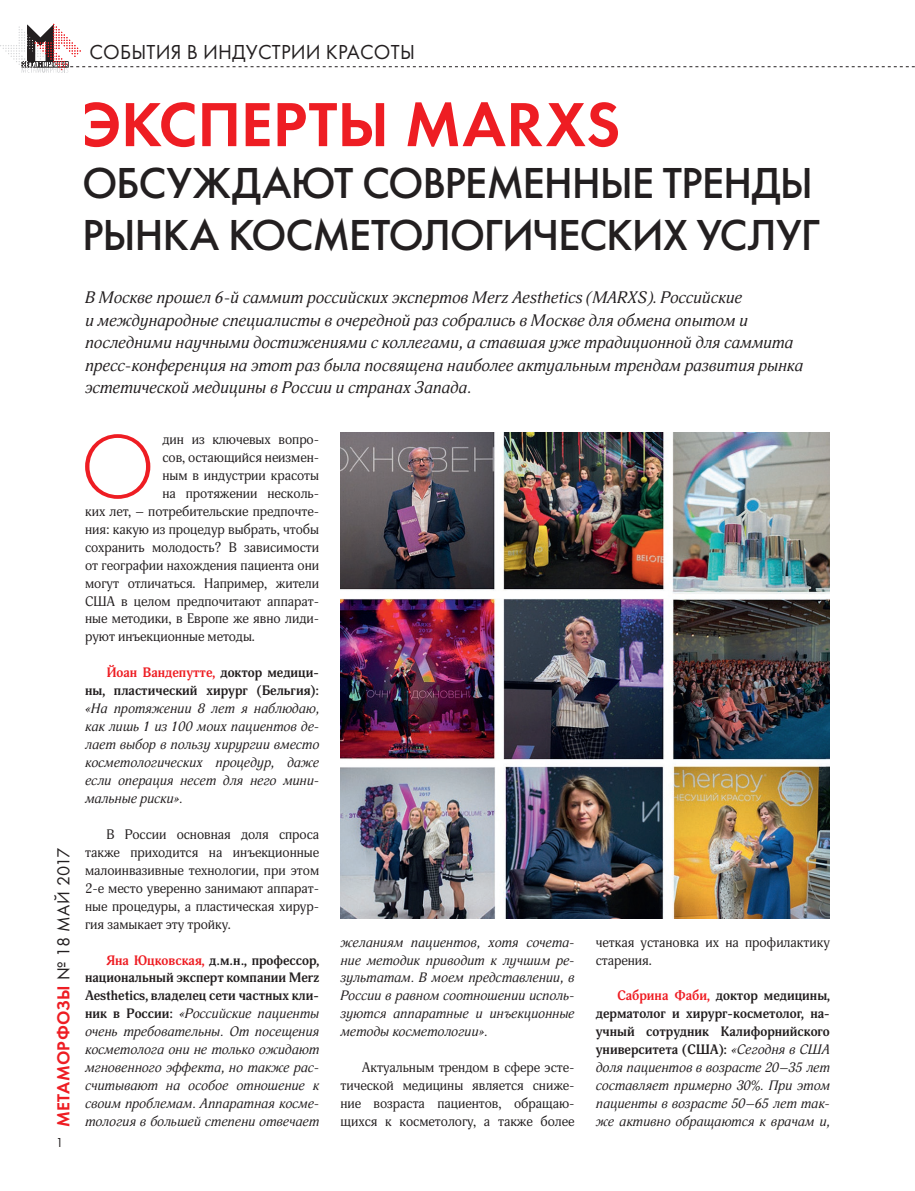
<style>
.page{position:relative;width:915px;height:1191px;background:#fff}
.page>*{position:absolute;margin:0;border:0;box-sizing:border-box;transform-origin:0 0}
.t1{font:300 94.2px "Futura";color:#ee1d23}
.t2{font:64.5px "Futura Demi";color:#ee1d23}
.t3{font:500 45px/51.9px "Futura";letter-spacing:-.025em;color:#231f20}
.t4{font:21px "Futura";letter-spacing:.01em;color:#231f20}
.t5{font:18px "Futura Demi";letter-spacing:.015em;color:#ee1d23}
.t6{font:italic 16.5px/22.5px "Adonis";color:#231f20}
.t7{font:italic 13.5px/18px "Adonis";color:#231f20;text-align:justify}
.t8{font:13.5px/18px "Adonis";color:#231f20;text-align:justify}
.t9{font:700 13.5px/18px "Adonis";color:#231f20;text-align:right}
.t10{font:13.5px "Futura";color:#231f20}
.s1{font-family:"Futura";color:#231f20}
.s2{color:#ee1d23}
.s3{font-weight:700;font-style:normal;color:#ee1d23}
.s4{font-weight:700;font-style:normal}
</style>
<div class="page">
<img style="left:340px;top:432px;width:489px;height:487px">
<svg style="left:0;top:24px;width:914px;height:49px"></svg>
<h3 class="t4" style="left:89px;top:39px;width:327px">СОБЫТИЯ В ИНДУСТРИИ КРАСОТЫ</h3>
<h2 class="t2" style="left:82px;top:84px;width:539px">ЭКСПЕРТЫ MARXS</h2>
<h3 class="t3" style="left:82px;top:158px;width:739px">ОБСУЖДАЮТ СОВРЕМЕННЫЕ ТРЕНДЫ<br>РЫНКА КОСМЕТОЛОГИЧЕСКИХ УСЛУГ</h3>
<h3 class="t5" style="left:52px;top:1127px;width:281px;rotate:-90deg">МЕТАМОРФОЗЫ <span class="s1">№ 18 МАЙ 2017</span></h3>
<p class="t10" style="left:56px;top:1134px;width:9px">1</p>
<p class="t6" style="left:85px;top:287px;width:719px">В Москве прошел 6-й саммит российских экспертов Merz Aesthetics (MARXS). Российские<br>и международные специалисты в очередной раз собрались в Москве для обмена опытом и последними научными достижениями с коллегами, а ставшая уже традиционной для саммита пресс-конференция на этот раз была посвящена наиболее актуальным трендам развития рынка эстетической медицины в России и странах Запада.</p>
<h1 class="t1" style="left:80px;top:413px;width:77px">О</h1>
<p class="t8" style="left:162px;top:430px;width:158px">дин из ключевых вопро-</p>
<p class="t8" style="left:162px;top:448px;width:158px">сов, остающийся неизмен-</p>
<p class="t8" style="left:162px;top:466px;width:158px">ным в индустрии красоты</p>
<p class="t8" style="left:162px;top:484px;width:158px">на протяжении несколь-</p>
<p class="t8" style="left:85px;top:502px;width:235px">ких лет, – потребительские предпочте-</p>
<p class="t8" style="left:85px;top:520px;width:235px">ния: какую из процедур выбрать, чтобы</p>
<p class="t8" style="left:85px;top:538px;width:235px">сохранить молодость? В зависимости</p>
<p class="t8" style="left:85px;top:556px;width:235px">от географии нахождения пациента они</p>
<p class="t8" style="left:85px;top:574px;width:235px">могут отличаться. Например, жители</p>
<p class="t8" style="left:85px;top:592px;width:235px">США в целом предпочитают аппарат-</p>
<p class="t8" style="left:85px;top:610px;width:235px">ные методики, в Европе же явно лиди-</p>
<p class="t8" style="left:85px;top:628px;width:171px">руют инъекционные методы.</p>
<p class="t9" style="left:85px;top:664px;width:235px"><span class="s2">Йоан Вандепутте,</span> доктор медици&shy;ны, пластический хирург (Бельгия):</p>
<p class="t7" style="left:85px;top:700px;width:235px">«На протяжении 8 лет я наблюдаю, как лишь 1 из 100 моих пациентов де&shy;лает выбор в пользу хирургии вместо косметологических процедур, даже если операция несет для него мини&shy;мальные риски».</p>
<p class="t8" style="left:85px;top:825px;width:235px;text-indent:21px">В России основная доля спроса также приходится на инъекционные малоинвазивные технологии, при этом 2-е место уверенно занимают аппарат&shy;ные процедуры, а пластическая хирур&shy;гия замыкает эту тройку.</p>
<p class="t7" style="left:85px;top:951px;width:235px;text-indent:21px"><span class="s3">Яна Юцковская,</span> <span class="s4">д.м.н., профессор, национальный эксперт компании Merz Aesthetics, владелец сети частных кли&shy;ник в России:</span> «Российские пациенты очень требовательны. От посещения косметолога они не только ожидают мгновенного эффекта, но также рас&shy;считывают на особое отношение к своим проблемам. Аппаратная косме&shy;тология в большей степени отвечает</p>
<p class="t7" style="left:340px;top:933px;width:235px">желаниям пациентов, хотя сочета&shy;ние методик приводит к лучшим ре&shy;зультатам. В моем представлении, в России в равном соотношении исполь&shy;зуются аппаратные и инъекционные методы косметологии».</p>
<p class="t8" style="left:340px;top:1058px;width:235px;text-indent:21px">Актуальным трендом в сфере эсте&shy;тической медицины является сниже&shy;ние возраста пациентов, обращаю&shy;щихся к косметологу, а также более</p>
<p class="t8" style="left:595px;top:933px;width:235px">четкая установка их на профилактику старения.</p>
<p class="t7" style="left:595px;top:987px;width:235px;text-indent:21px"><span class="s3">Сабрина Фаби,</span> <span class="s4">доктор медицины, дерматолог и хирург-косметолог, на&shy;учный сотрудник Калифорнийского университета (США):</span> «Сегодня в США доля пациентов в возрасте 20–35 лет составляет примерно 30%. При этом пациенты в возрасте 50–65 лет так&shy;же активно обращаются к врачам и,</p>
</div>
